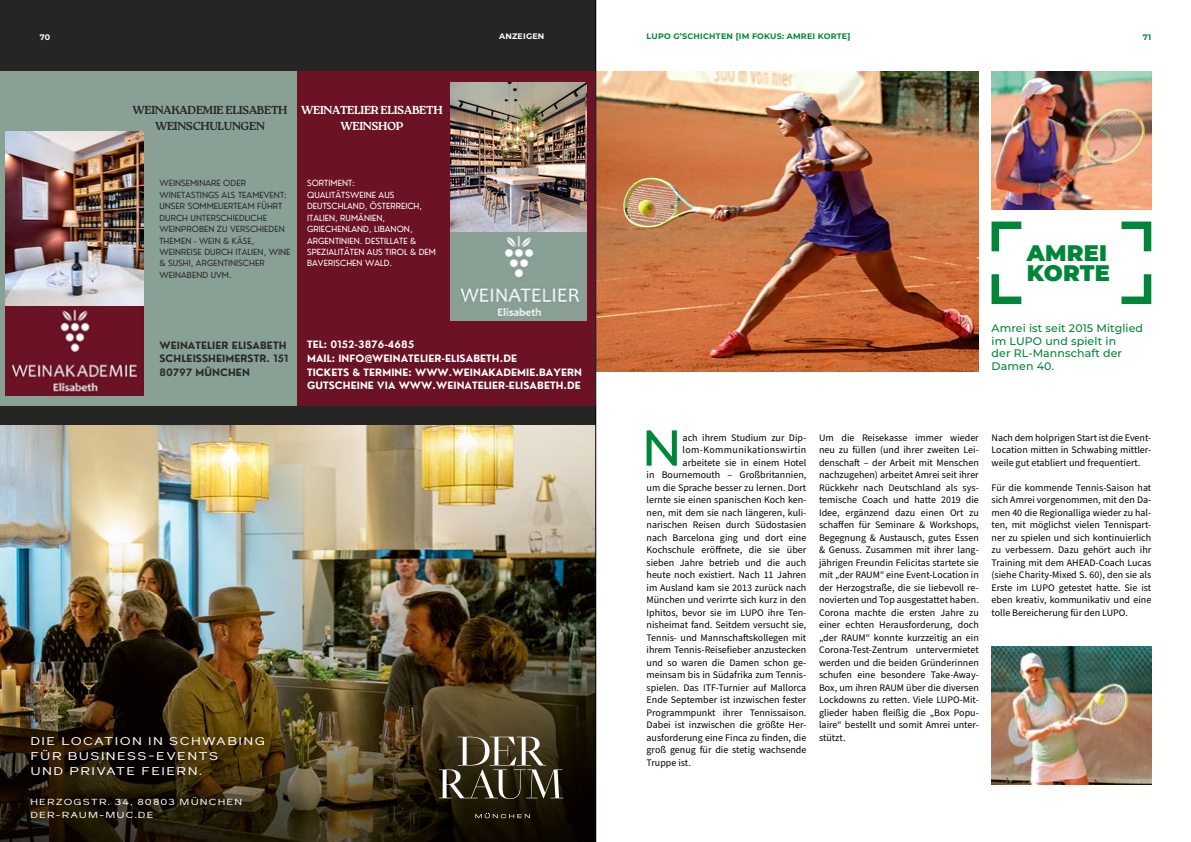
<style>
.page{position:relative;width:1191px;height:842px;background:#fff}
.page>*{position:absolute;margin:0;border:0;box-sizing:border-box;transform-origin:0 0}
.t1{font:500 50.3px "Montserrat";color:#008638}
.t2{font:900 22.5px/20.2px "Montserrat";letter-spacing:.01em;color:#008638}
.t3{font:700 11.6px/16.1px "Roca One";letter-spacing:-.03em;color:#292929;text-align:center}
.t4{font:700 11.6px/16.1px "Roca One";letter-spacing:-.03em;color:#fff;text-align:center}
.t5{font:11.2px/15px "Reader Pro";letter-spacing:.1em;color:#fff;scale:1.25 1}
.t6{font:500 11px/12.5px "Montserrat";letter-spacing:.01em;color:#008638}
.t7{font:10px/12.5px "Source Sans Pro";color:#000;text-align:justify}
.t8{font:10px "Source Sans Pro";letter-spacing:.035em;color:#000}
.t9{font:700 9.9px/13.6px "Nourd";letter-spacing:.01em;color:#fff}
.t10{font:700 9.9px/13.6px "Nourd";letter-spacing:.01em;color:#292929}
.t11{font:8.8px/13px "Reader Pro";letter-spacing:.1em;color:#fff;scale:1.25 1}
.t12{font:8.3px/11.5px "Nourd";letter-spacing:.01em;color:#292929}
.t13{font:8.3px/11.5px "Nourd";letter-spacing:.01em;color:#fff}
.t14{font:700 8px "Montserrat";letter-spacing:.025em;color:#008638}
.t15{font:700 8px "Montserrat";letter-spacing:.025em;color:#fff}
</style>
<div class="page">
<div style="left:0;top:0;width:595px;height:425px;background:#252523"></div>
<img style="left:991px;top:72px;width:160px;height:137px">
<img style="left:991px;top:647px;width:160px;height:137px">
<img style="left:596px;top:72px;width:382px;height:300px">
<svg style="left:991px;top:274px;width:30px;height:30px"></svg>
<svg style="left:991px;top:222px;width:30px;height:29px"></svg>
<svg style="left:1121px;top:274px;width:30px;height:30px"></svg>
<svg style="left:1121px;top:222px;width:30px;height:29px"></svg>
<div style="left:0;top:72px;width:595px;height:334px;background:#89a095"></div>
<div style="left:297px;top:72px;width:298px;height:334px;background:#6b1224"></div>
<img style="left:6px;top:131px;width:138px;height:175px">
<img style="left:450px;top:83px;width:136px;height:150px">
<img style="left:6px;top:306px;width:138px;height:90px">
<img style="left:450px;top:233px;width:136px;height:88px">
<img style="left:0;top:425px;width:595px;height:417px">
<svg style="left:439px;top:737px;width:124px;height:62px;background:#554f3c"></svg>
<svg style="left:475px;top:813px;width:55px;height:5px"></svg>
<hr style="left:595px;top:0;width:1px;height:842px;background:#000">
<p class="t15" style="left:40px;top:31px;width:12px">70</p>
<p class="t15" style="left:499px;top:31px;width:47px">ANZEIGEN</p>
<p class="t3" style="left:132px;top:102px;width:156px">WEINAKADEMIE ELISABETH<br>WEINSCHULUNGEN</p>
<p class="t4" style="left:301px;top:102px;width:143px">WEINATELIER ELISABETH<br>WEINSHOP</p>
<p class="t12" style="left:159px;top:177px;width:133px">WEINSEMINARE ODER<br>WINETASTINGS ALS TEAMEVENT:<br>UNSER SOMMELIERTEAM FÜHRT<br>DURCH UNTERSCHIEDLICHE<br>WEINPROBEN ZU VERSCHIEDEN<br>THEMEN - WEIN &amp; KÄSE,<br>WEINREISE DURCH ITALIEN, WINE &amp; SUSHI, ARGENTINISCHER<br>WEINABEND UVM.</p>
<p class="t13" style="left:307px;top:177px;width:130px">SORTIMENT:<br>QUALITÄTSWEINE AUS<br>DEUTSCHLAND, ÖSTERREICH,<br>ITALIEN, RUMÄNIEN,<br>GRIECHENLAND, LIBANON,<br>ARGENTINIEN. DESTILLATE &amp;<br>SPEZIALITÄTEN AUS TIROL &amp; DEM<br>BAVERISCHEN WALD.</p>
<p class="t10" style="left:159px;top:338px;width:130px">WEINATELIER ELISABETH<br>SCHLEISSHEIMERSTR. 151<br>80797 MÜNCHEN</p>
<p class="t9" style="left:307px;top:338px;width:276px">TEL: 0152-3876-4685<br>MAIL: INFO@WEINATELIER-ELISABETH.DE<br>TICKETS &amp; TERMINE: WWW.WEINAKADEMIE.BAYERN GUTSCHEINE VIA WWW.WEINATELIER-ELISABETH.DE</p>
<p class="t5" style="left:30px;top:733px;width:189px">DIE LOCATION IN SCHWABING<br>FÜR BUSINESS-EVENTS<br>UND PRIVATE FEIERN.</p>
<p class="t11" style="left:30px;top:795px;width:171px">HERZOGSTR. 34, 80803 MÜNCHEN<br>DER-RAUM-MUC.DE</p>
<p class="t14" style="left:646px;top:31px;width:205px">LUPO G’SCHICHTEN [IM FOKUS: AMREI KORTE]</p>
<p class="t14" style="left:1142px;top:31px;width:10px">71</p>
<h2 class="t2" style="left:1026px;top:241px;width:85px">AMREI<br>KORTE</h2>
<p class="t6" style="left:991px;top:322px;width:153px">Amrei ist seit 2015 Mitglied im LUPO und spielt in<br>der RL-Mannschaft der<br>Damen 40.</p>
<h1 class="t1" style="left:641px;top:413px;width:42px">N</h1>
<p class="t7" style="left:682px;top:431px;width:125px">ach ihrem Studium zur Dip-</p>
<p class="t8" style="left:682px;top:443px;width:125px">lom-Kommunikationswirtin</p>
<p class="t7" style="left:682px;top:456px;width:125px">arbeitete sie in einem Hotel</p>
<p class="t7" style="left:646px;top:469px;width:161px">in Bournemouth – Großbritannien,</p>
<p class="t7" style="left:646px;top:481px;width:161px">um die Sprache besser zu lernen. Dort</p>
<p class="t7" style="left:646px;top:494px;width:161px">lernte sie einen spanischen Koch ken-</p>
<p class="t7" style="left:646px;top:506px;width:161px">nen, mit dem sie nach längeren, kuli-</p>
<p class="t7" style="left:646px;top:519px;width:161px">narischen Reisen durch Südostasien</p>
<p class="t7" style="left:646px;top:531px;width:161px">nach Barcelona ging und dort eine</p>
<p class="t7" style="left:646px;top:544px;width:161px">Kochschule eröffnete, die sie über</p>
<p class="t7" style="left:646px;top:556px;width:161px">sieben Jahre betrieb und die auch</p>
<p class="t7" style="left:646px;top:569px;width:161px">heute noch existiert. Nach 11 Jahren</p>
<p class="t7" style="left:646px;top:581px;width:161px">im Ausland kam sie 2013 zurück nach</p>
<p class="t7" style="left:646px;top:594px;width:161px">München und verirrte sich kurz in den</p>
<p class="t7" style="left:646px;top:606px;width:161px">Iphitos, bevor sie im LUPO ihre Ten-</p>
<p class="t7" style="left:646px;top:619px;width:161px">nisheimat fand. Seitdem versucht sie,</p>
<p class="t7" style="left:646px;top:631px;width:161px">Tennis- und Mannschaftskollegen mit</p>
<p class="t7" style="left:646px;top:644px;width:161px">ihrem Tennis-Reisefieber anzustecken</p>
<p class="t7" style="left:646px;top:656px;width:161px">und so waren die Damen schon ge-</p>
<p class="t7" style="left:646px;top:669px;width:161px">meinsam bis in Südafrika zum Tennis-</p>
<p class="t7" style="left:646px;top:681px;width:161px">spielen. Das ITF-Turnier auf Mallorca</p>
<p class="t7" style="left:646px;top:694px;width:161px">Ende September ist inzwischen fester</p>
<p class="t7" style="left:646px;top:706px;width:161px">Programmpunkt ihrer Tennissaison.</p>
<p class="t7" style="left:646px;top:719px;width:161px">Dabei ist inzwischen die größte Her-</p>
<p class="t7" style="left:646px;top:731px;width:161px">ausforderung eine Finca zu finden, die</p>
<p class="t7" style="left:646px;top:744px;width:161px">groß genug für die stetig wachsende</p>
<p class="t7" style="left:646px;top:756px;width:46px">Truppe ist.</p>
<p class="t7" style="left:819px;top:431px;width:161px">Um die Reisekasse immer wieder neu zu füllen (und ihrer zweiten Lei&shy;denschaft – der Arbeit mit Menschen nachzugehen) arbeitet Amrei seit ihrer Rückkehr nach Deutschland als sys&shy;temische Coach und hatte 2019 die Idee, ergänzend dazu einen Ort zu schaffen für Seminare &amp; Workshops, Begegnung &amp; Austausch, gutes Essen &amp; Genuss. Zusammen mit ihrer lang&shy;jährigen Freundin Felicitas startete sie mit „der RAUM“ eine Event-Location in der Herzogstraße, die sie liebevoll re&shy;novierten und Top ausgestattet haben.<br>Corona machte die ersten Jahre zu einer echten Herausforderung, doch „der RAUM“ konnte kurzzeitig an ein Corona-Test-Zentrum untervermietet werden und die beiden Gründerinnen schufen eine besondere Take-Away-Box, um ihren RAUM über die diversen Lockdowns zu retten. Viele LUPO-Mit&shy;glieder haben fleißig die „Box Popu&shy;laire“ bestellt und somit Amrei unter&shy;stützt.</p>
<p class="t7" style="left:991px;top:431px;width:161px">Nach dem holprigen Start ist die Event-Location mitten in Schwabing mittler&shy;weile gut etabliert und frequentiert.</p>
<p class="t7" style="left:991px;top:481px;width:161px">Für die kommende Tennis-Saison hat sich Amrei vorgenommen, mit den Da&shy;men 40 die Regionalliga wieder zu hal&shy;ten, mit möglichst vielen Tennispart&shy;ner zu spielen und sich kontinuierlich zu verbessern. Dazu gehört auch ihr Training mit dem AHEAD-Coach Lucas (siehe Charity-Mixed S. 60), den sie als Erste im LUPO getestet hatte. Sie ist eben kreativ, kommunikativ und eine tolle Bereicherung für den LUPO.</p>
</div>
